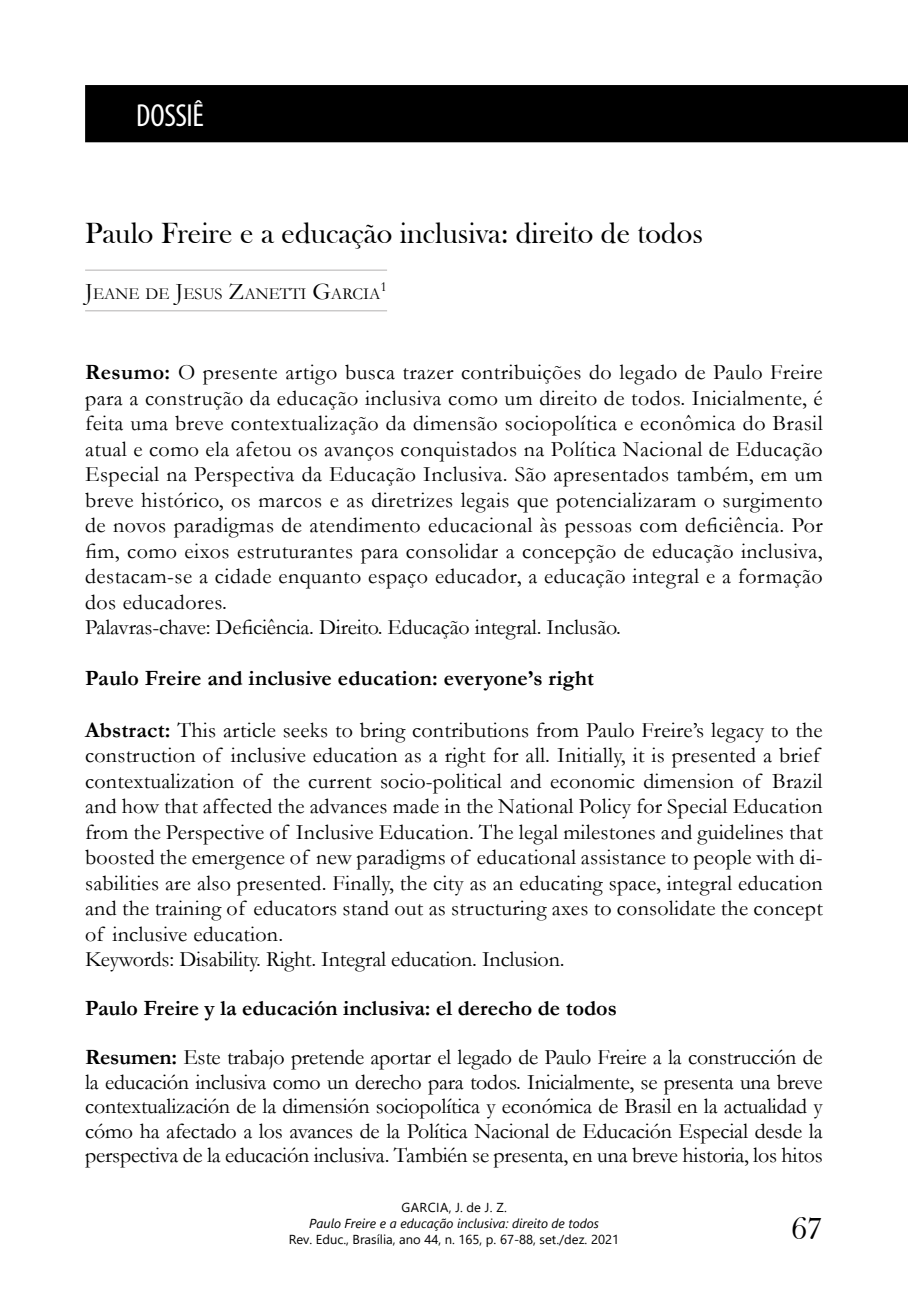
<style>
.page{position:relative;width:908px;height:1304px;background:#fff}
.page>*{position:absolute;margin:0;border:0;box-sizing:border-box;transform-origin:0 0}
.t1{font:condensed 32px "Myriad Pro";letter-spacing:-.01em;color:#fff}
.t2{font:32px "Bask Old Face";color:#000}
.t3{font:30px "Bask Old Face";color:#000}
.t4{font:22px/25.6px "Garamond";letter-spacing:.01em;color:#000}
.t5{font:700 22px "Garamond";color:#000}
.t6{font:16.8px "Garamond";color:#000}
.t7{font:14px "Garamond";color:#000}
.t8{font:13px "Segoe UI";color:#000}
.t9{font:italic 13px "Segoe UI";color:#000}
.t10{font:13px "Segoe UI";letter-spacing:.035em;color:#000}
.s1{font-size:24px}
.s2{font-weight:700}
</style>
<div class="page">
<hr style="left:85px;top:270px;width:302px;height:1px;background:#b3b2b2">
<hr style="left:85px;top:310px;width:302px;height:1px;background:#b3b2b2">
<div style="left:85px;top:85px;width:822px;height:57px;background:#000"></div>
<h1 class="t1" style="left:136px;top:96px;width:69px">DOSSIÊ</h1>
<h2 class="t3" style="left:85px;top:217px;width:619px">Paulo Freire e a educação inclusiva: direito de todos</h2>
<p class="t6" style="left:85px;top:282px;width:297px"><span class="s1">J</span>EANE DE <span class="s1">J</span>ESUS <span class="s1">Z</span>ANETTI <span class="s1">G</span>ARCIA</p>
<p class="t7" style="left:380px;top:277px;width:8px">1</p>
<p class="t4" style="left:85px;top:359px;width:738px"><span class="s2">Resumo:</span> O presente artigo busca trazer contribuições do legado de Paulo Freire para a construção da educação inclusiva como um direito de todos. Inicialmente, é feita uma breve contextualização da dimensão sociopolítica e econômica do Brasil atual e como ela afetou os avanços conquistados na Política Nacional de Educação Especial na Perspectiva da Educação Inclusiva. São apresentados também, em um breve histórico, os marcos e as diretrizes legais que potencializaram o surgimento de novos paradigmas de atendimento educacional às pessoas com deficiência. Por fim, como eixos estruturantes para consolidar a concepção de educação inclusiva, destacam-se a cidade enquanto espaço educador, a educação integral e a formação dos educadores.<br>Palavras-chave: Deficiência. Direito. Educação integral. Inclusão.</p>
<p class="t5" style="left:85px;top:664px;width:510px">Paulo Freire and inclusive education: everyone’s right</p>
<p class="t4" style="left:85px;top:716px;width:739px"><span class="s2">Abstract:</span> This article seeks to bring contributions from Paulo Freire’s legacy to the construction of inclusive education as a right for all. Initially, it is presented a brief contextualization of the current socio-political and economic dimension of Brazil and how that affected the advances made in the National Policy for Special Education from the Perspective of Inclusive Education. The legal milestones and guidelines that boosted the emergence of new paradigms of educational assistance to people with di&shy;sabilities are also presented. Finally, the city as an educating space, integral education and the training of educators stand out as structuring axes to consolidate the concept of inclusive education.<br>Keywords: Disability. Right. Integral education. Inclusion.</p>
<p class="t5" style="left:85px;top:993px;width:533px">Paulo Freire y la educación inclusiva: el derecho de todos</p>
<p class="t4" style="left:85px;top:1044px;width:738px;line-height:24.6px;text-align:justify"><span class="s2">Resumen:</span> Este trabajo pretende aportar el legado de Paulo Freire a la construcción de la educación inclusiva como un derecho para todos. Inicialmente, se presenta una breve contextualización de la dimensión sociopolítica y económica de Brasil en la actualidad y cómo ha afectado a los avances de la Política Nacional de Educación Especial desde la perspectiva de la educación inclusiva. También se presenta, en una breve historia, los hitos</p>
<p class="t10" style="left:401px;top:1195px;width:107px">GARCIA, J. de J. Z.</p>
<p class="t9" style="left:309px;top:1211px;width:291px">Paulo Freire e a educação inclusiva: direito de todos</p>
<p class="t8" style="left:289px;top:1227px;width:331px">Rev. Educ., Brasília, ano 44, n. 165, p. 67-88, set./dez. 2021</p>
<h1 class="t2" style="left:791px;top:1211px;width:33px">67</h1>
</div>
